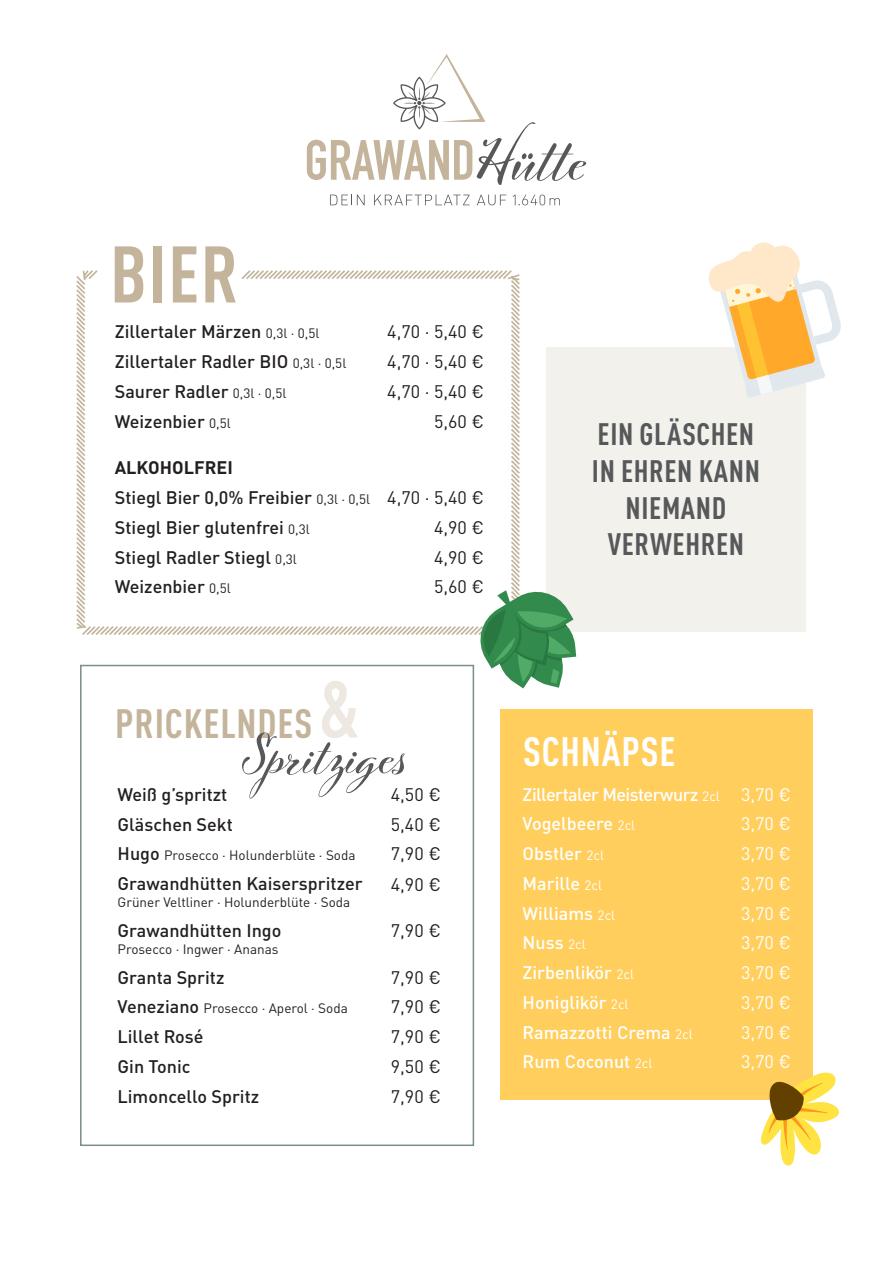
<style>
.page{position:relative;width:893px;height:1263px;background:#fff}
.page>*{position:absolute;margin:0;border:0;box-sizing:border-box;transform-origin:0 0}
.t1{font:700 condensed 78.75px "DIN Pro";color:#c3b49b}
.t2{font:700 50.85px "Cinque Donne";color:#57585a}
.t3{font:700 condensed 40.35px "DIN Pro";letter-spacing:.02em;color:#c3b49b}
.t4{font:700 condensed 40.35px "DIN Pro";letter-spacing:.02em;color:#fff}
.t5{font:700 condensed 30.6px/36.8px "DIN Pro";letter-spacing:.02em;color:#57585a;text-align:center}
.t6{font:500 18px "DIN Pro";color:#231f20}
.t7{font:18px "DIN Pro";color:#231f20}
.t8{font:500 18px "DIN Pro";color:#fff}
.t9{font:18px "DIN Pro";color:#fff}
.t10{font:500 18px "DIN Pro";letter-spacing:-.03em;color:#fff}
.t11{font:700 18px "DIN Pro";color:#231f20}
.t12{font:13.5px "DIN Pro";color:#231f20}
.s1{font-weight:400;font-size:13.5px}
.s2{font-size:78.75px}
.s3{font-weight:500;font-size:18px}
</style>
<div class="page">
<div style="left:80px;top:665px;width:394px;height:481px;border:2px solid #7a8f85"></div>
<div style="left:500px;top:709px;width:313px;height:390px;background:#ffce5c"></div>
<div style="left:546px;top:347px;width:260px;height:285px;background:#f2f1ec"></div>
<svg style="left:76px;top:270px;width:444px;height:365px"></svg>
<svg style="left:307px;top:54px;width:279px;height:131px"></svg>
<svg style="left:330px;top:195px;width:35px;height:10px"></svg>
<svg style="left:374px;top:195px;width:96px;height:10px"></svg>
<svg style="left:477px;top:195px;width:29px;height:10px"></svg>
<svg style="left:513px;top:195px;width:47px;height:10px"></svg>
<svg style="left:709px;top:242px;width:132px;height:156px"></svg>
<svg style="left:475px;top:587px;width:101px;height:101px"></svg>
<svg style="left:761px;top:1072px;width:78px;height:94px"></svg>
<p class="t1" style="left:110px;top:215px;width:130px">BIER</p>
<p class="t6" style="left:115px;top:317px;width:206px">Zillertaler Märzen <span class="s1">0,3l · 0,5l</span></p>
<p class="t7" style="left:387px;top:318px;width:98px">4,70 · 5,40 €</p>
<p class="t6" style="left:115px;top:347px;width:233px">Zillertaler Radler BIO <span class="s1">0,3l · 0,5l</span></p>
<p class="t7" style="left:387px;top:347px;width:98px">4,70 · 5,40 €</p>
<p class="t6" style="left:115px;top:377px;width:173px">Saurer Radler <span class="s1">0,3l · 0,5l</span></p>
<p class="t7" style="left:387px;top:377px;width:98px">4,70 · 5,40 €</p>
<p class="t6" style="left:115px;top:406px;width:118px">Weizenbier <span class="s1">0,5l</span></p>
<p class="t7" style="left:434px;top:407px;width:52px">5,60 €</p>
<p class="t11" style="left:115px;top:453px;width:120px">ALKOHOLFREI</p>
<p class="t6" style="left:115px;top:483px;width:257px">Stiegl Bier 0,0% Freibier <span class="s1">0,3l · 0,5l</span></p>
<p class="t7" style="left:387px;top:483px;width:98px">4,70 · 5,40 €</p>
<p class="t6" style="left:115px;top:513px;width:196px">Stiegl Bier glutenfrei <span class="s1">0,3l</span></p>
<p class="t7" style="left:434px;top:513px;width:52px">4,90 €</p>
<p class="t6" style="left:115px;top:542px;width:184px">Stiegl Radler Stiegl <span class="s1">0,3l</span></p>
<p class="t7" style="left:434px;top:543px;width:52px">4,90 €</p>
<p class="t6" style="left:115px;top:572px;width:118px">Weizenbier <span class="s1">0,5l</span></p>
<p class="t7" style="left:434px;top:573px;width:52px">5,60 €</p>
<p class="t5" style="left:592px;top:413px;width:170px">EIN GLÄSCHEN<br>IN EHREN KANN<br>NIEMAND<br>VERWEHREN</p>
<p class="t3" style="left:115px;top:693px;width:245px">PRICKELNDES<span class="s2">&amp;</span></p>
<p class="t2" style="left:242px;top:725px;width:168px">Spritziges</p>
<p class="t4" style="left:523px;top:721px;width:154px">SCHNÄPSE</p>
<p class="t10" style="left:523px;top:779px;width:199px">Zillertaler Meisterwurz <span class="s1">2cl</span></p>
<p class="t9" style="left:741px;top:780px;width:52px">3,70 €</p>
<p class="t8" style="left:523px;top:809px;width:114px">Vogelbeere <span class="s1">2cl</span></p>
<p class="t9" style="left:741px;top:810px;width:52px">3,70 €</p>
<p class="t8" style="left:523px;top:839px;width:83px">Obstler <span class="s1">2cl</span></p>
<p class="t9" style="left:741px;top:839px;width:52px">3,70 €</p>
<p class="t8" style="left:523px;top:869px;width:81px">Marille <span class="s1">2cl</span></p>
<p class="t9" style="left:741px;top:869px;width:52px">3,70 €</p>
<p class="t8" style="left:523px;top:898px;width:94px">Williams <span class="s1">2cl</span></p>
<p class="t9" style="left:741px;top:899px;width:52px">3,70 €</p>
<p class="t8" style="left:523px;top:928px;width:65px">Nuss <span class="s1">2cl</span></p>
<p class="t9" style="left:741px;top:929px;width:52px">3,70 €</p>
<p class="t8" style="left:523px;top:958px;width:113px">Zirbenlikör <span class="s1">2cl</span></p>
<p class="t9" style="left:741px;top:958px;width:52px">3,70 €</p>
<p class="t8" style="left:523px;top:988px;width:107px">Honiglikör <span class="s1">2cl</span></p>
<p class="t9" style="left:741px;top:988px;width:52px">3,70 €</p>
<p class="t8" style="left:523px;top:1017px;width:172px">Ramazzotti Crema <span class="s1">2cl</span></p>
<p class="t9" style="left:741px;top:1018px;width:52px">3,70 €</p>
<p class="t8" style="left:523px;top:1047px;width:131px">Rum Coconut <span class="s1">2cl</span></p>
<p class="t9" style="left:741px;top:1048px;width:52px">3,70 €</p>
<p class="t6" style="left:118px;top:780px;width:111px">Weiß g’spritzt</p>
<p class="t7" style="left:391px;top:780px;width:52px">4,50 €</p>
<p class="t6" style="left:118px;top:809px;width:117px">Gläschen Sekt</p>
<p class="t7" style="left:391px;top:810px;width:52px">5,40 €</p>
<p class="t12" style="left:118px;top:845px;width:239px"><span class="s3">Hugo</span> Prosecco · Holunderblüte · Soda</p>
<p class="t7" style="left:391px;top:840px;width:52px">7,90 €</p>
<p class="t6" style="left:118px;top:869px;width:247px">Grawandhütten Kaiserspritzer</p>
<p class="t12" style="left:118px;top:891px;width:234px">Grüner Veltliner · Holunderblüte · Soda</p>
<p class="t7" style="left:391px;top:870px;width:52px">4,90 €</p>
<p class="t7" style="left:391px;top:916px;width:52px">7,90 €</p>
<p class="t6" style="left:118px;top:916px;width:165px">Grawandhütten Ingo</p>
<p class="t12" style="left:118px;top:938px;width:163px">Prosecco · Ingwer · Ananas</p>
<p class="t6" style="left:118px;top:962px;width:108px">Granta Spritz</p>
<p class="t7" style="left:391px;top:963px;width:52px">7,90 €</p>
<p class="t12" style="left:118px;top:998px;width:232px"><span class="s3">Veneziano</span> Prosecco · Aperol · Soda</p>
<p class="t7" style="left:391px;top:993px;width:52px">7,90 €</p>
<p class="t6" style="left:118px;top:1022px;width:87px">Lillet Rosé</p>
<p class="t7" style="left:391px;top:1022px;width:52px">7,90 €</p>
<p class="t6" style="left:118px;top:1052px;width:74px">Gin Tonic</p>
<p class="t7" style="left:391px;top:1052px;width:52px">9,50 €</p>
<p class="t6" style="left:118px;top:1082px;width:143px">Limoncello Spritz</p>
<p class="t7" style="left:391px;top:1082px;width:52px">7,90 €</p>
</div>
